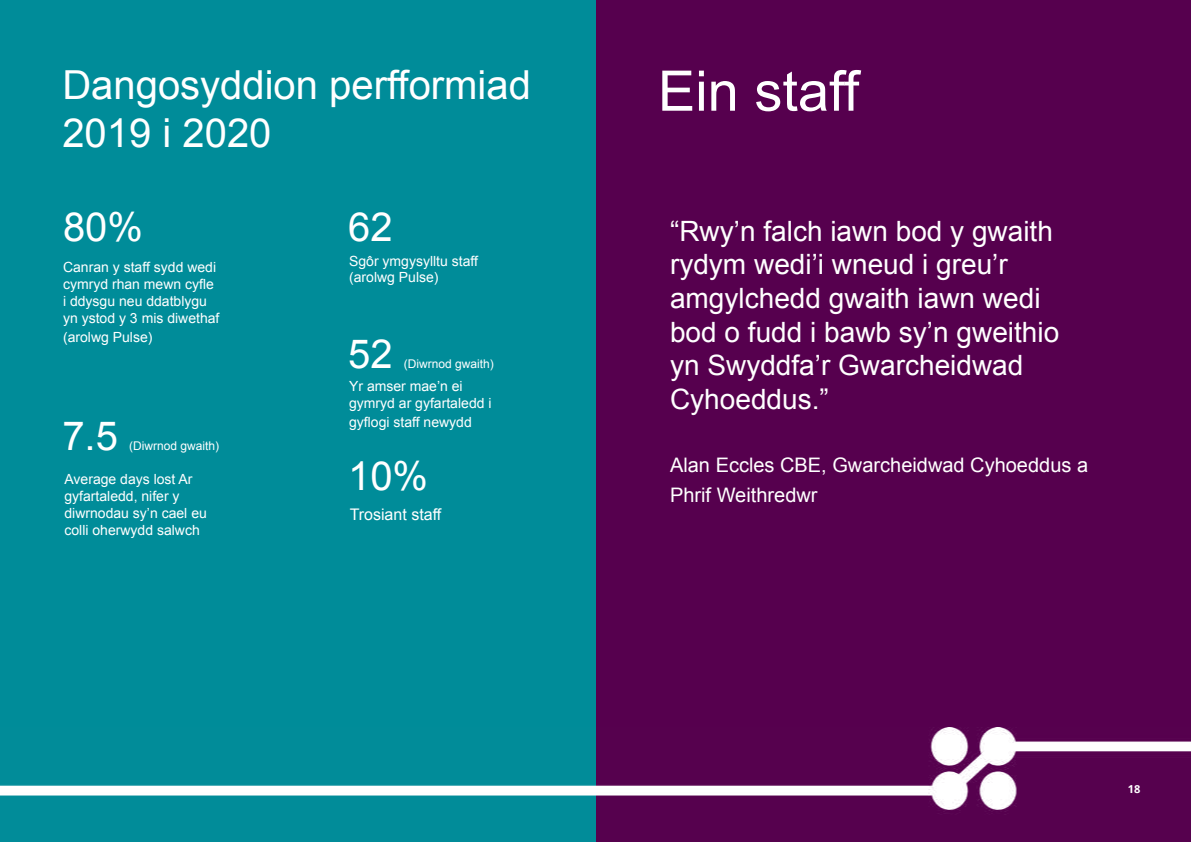
<style>
.page{position:relative;width:1191px;height:842px;background:#fff}
.page>*{position:absolute;margin:0;border:0;box-sizing:border-box;transform-origin:0 0}
.t1{font:56px "Arial";color:#fff}
.t2{font:40px/48px "Arial";color:#fff}
.t3{font:28px/33.6px "Arial";color:#fff}
.t4{font:20px/30px "Arial";color:#fff}
.t5{font:16px "Arial";color:#fff}
.t6{font:14px/16.8px "Arial";color:#fff}
.t7{font:12px "Arial";color:#fff}
.t8{font:700 11px "Open Sans";color:#fff}
</style>
<div class="page">
<div style="left:595px;top:0;width:596px;height:842px;background:#56004e"></div>
<div style="left:0;top:0;width:595px;height:842px;background:#008c99"></div>
<img style="left:0;top:727px;width:1191px;height:115px">
<h2 class="t2" style="left:62px;top:61px;width:470px">Dangosyddion perfformiad<br>2019 i 2020</h2>
<h2 class="t2" style="left:63px;top:204px;width:82px">80%</h2>
<p class="t6" style="left:63px;top:259px;width:158px">Canran y staff sydd wedi cymryd rhan mewn cyfle i ddysgu neu ddatblygu yn ystod y 3 mis diwethaf</p>
<p class="t6" style="left:63px;top:329px;width:91px">(arolwg Pulse)</p>
<h2 class="t2" style="left:62px;top:412px;width:57px">7.5</h2>
<p class="t7" style="left:129px;top:438px;width:92px">(Diwrnod gwaith)</p>
<p class="t6" style="left:64px;top:471px;width:144px">Average days lost Ar gyfartaledd, nifer y diwrnodau sy’n cael eu colli oherwydd salwch</p>
<h2 class="t2" style="left:348px;top:204px;width:46px">62</h2>
<p class="t6" style="left:349px;top:252px;width:130px">Sgôr ymgysylltu staff (arolwg Pulse)</p>
<h2 class="t2" style="left:348px;top:330px;width:46px">52</h2>
<p class="t7" style="left:404px;top:356px;width:92px">(Diwrnod gwaith)</p>
<p class="t6" style="left:349px;top:378px;width:144px">Yr amser mae’n ei gymryd ar gyfartaledd i</p>
<p class="t6" style="left:349px;top:414px;width:124px">gyflogi staff newydd</p>
<h2 class="t2" style="left:348px;top:453px;width:82px">10%</h2>
<p class="t5" style="left:350px;top:504px;width:93px">Trosiant staff</p>
<h1 class="t1" style="left:658px;top:54px;width:203px">Ein staff</h1>
<h3 class="t3" style="left:670px;top:214px;width:391px">“Rwy’n falch iawn bod y gwaith rydym wedi’i wneud i greu’r amgylchedd gwaith iawn wedi bod o fudd i bawb sy’n gweithio yn Swyddfa’r Gwarcheidwad<br>Cyhoeddus.”</h3>
<h3 class="t4" style="left:670px;top:451px;width:419px">Alan Eccles CBE, Gwarcheidwad Cyhoeddus a<br>Phrif Weithredwr</h3>
<p class="t8" style="left:1127px;top:781px;width:14px">18</p>
</div>
